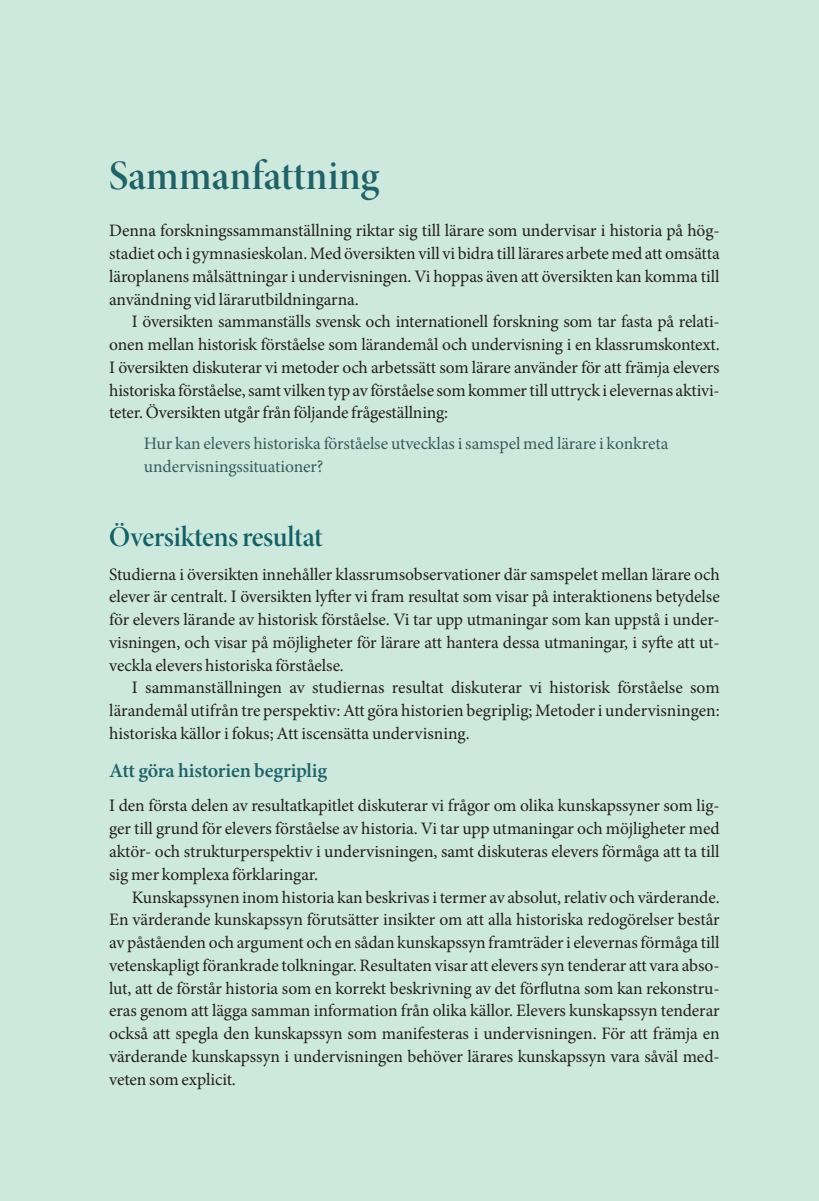
<style>
.page{position:relative;width:819px;height:1201px;background:#fff}
.page>*{position:absolute;margin:0;border:0;box-sizing:border-box;transform-origin:0 0}
.t1{font:42px "Minion Pro Semibold Disp";color:#206267}
.t2{font:28.88px "Minion Pro Semibold Disp";letter-spacing:-.015em;color:#136066}
.t3{font:600 20.12px "Minion Pro";letter-spacing:-.01em;color:#206267}
.t4{font:17.5px/22.8px "Minion Pro";letter-spacing:-.005em;color:#231f20;text-align:justify}
.t5{font:17.5px/22.8px "Minion Pro";letter-spacing:-.01em;color:#395a5e}
</style>
<div class="page">
<div style="left:0;top:0;width:819px;height:1200px;background:#cde8dd"></div>
<h1 class="t1" style="left:109px;top:148px;width:271px">Sammanfattning</h1>
<p class="t4" style="left:109px;top:219px;width:612px">Denna forskningssammanställning riktar sig till lärare som undervisar i historia på hög&shy;stadiet och i gymnasieskolan. Med översikten vill vi bidra till lärares arbete med att omsätta läroplanens målsättningar i undervisningen. Vi hoppas även att översikten kan komma till användning vid lärarutbildningarna.</p>
<p class="t4" style="left:109px;top:310px;width:612px;text-indent:23px">I översikten sammanställs svensk och internationell forskning som tar fasta på relati&shy;onen mellan historisk förståelse som lärandemål och undervisning i en klassrumskontext.<br>I översikten diskuterar vi metoder och arbetssätt som lärare använder för att främja elevers historiska förståelse, samt vilken typ av förståelse som kommer till uttryck i elevernas aktivi&shy;teter. Översikten utgår från följande frågeställning:</p>
<p class="t5" style="left:144px;top:432px;width:526px">Hur kan elevers historiska förståelse utvecklas i samspel med lärare i konkreta undervisningssituationer?</p>
<h2 class="t2" style="left:109px;top:518px;width:215px">Översiktens resultat</h2>
<p class="t4" style="left:109px;top:562px;width:612px">Studierna i översikten innehåller klassrumsobservationer där samspelet mellan lärare och elever är centralt. I översikten lyfter vi fram resultat som visar på interaktionens betydelse för elevers lärande av historisk förståelse. Vi tar upp utmaningar som kan uppstå i under&shy;visningen, och visar på möjligheter för lärare att hantera dessa utmaningar, i syfte att ut&shy;veckla elevers historiska förståelse.</p>
<p class="t4" style="left:109px;top:676px;width:612px;text-indent:23px">I sammanställningen av studiernas resultat diskuterar vi historisk förståelse som lärandemål utifrån tre perspektiv: Att göra historien begriplig; Metoder i undervisningen: historiska källor i fokus; Att iscensätta undervisning.</p>
<p class="t3" style="left:109px;top:757px;width:219px">Att göra historien begriplig</p>
<p class="t4" style="left:109px;top:794px;width:612px">I den första delen av resultatkapitlet diskuterar vi frågor om olika kunskapssyner som lig&shy;ger till grund för elevers förståelse av historia. Vi tar upp utmaningar och möjligheter med aktör- och strukturperspektiv i undervisningen, samt diskuteras elevers förmåga att ta till sig mer komplexa förklaringar.</p>
<p class="t4" style="left:109px;top:885px;width:612px;text-indent:23px">Kunskapssynen inom historia kan beskrivas i termer av absolut, relativ och värderande.<br>En värderande kunskapssyn förutsätter insikter om att alla historiska redogörelser består av påståenden och argument och en sådan kunskapssyn framträder i elevernas förmåga till vetenskapligt förankrade tolkningar. Resultaten visar att elevers syn tenderar att vara abso&shy;lut, att de förstår historia som en korrekt beskrivning av det förflutna som kan rekonstru&shy;eras genom att lägga samman information från olika källor. Elevers kunskapssyn tenderar också att spegla den kunskapssyn som manifesteras i undervisningen. För att främja en värderande kunskapssyn i undervisningen behöver lärares kunskapssyn vara såväl med&shy;veten som explicit.</p>
</div>
